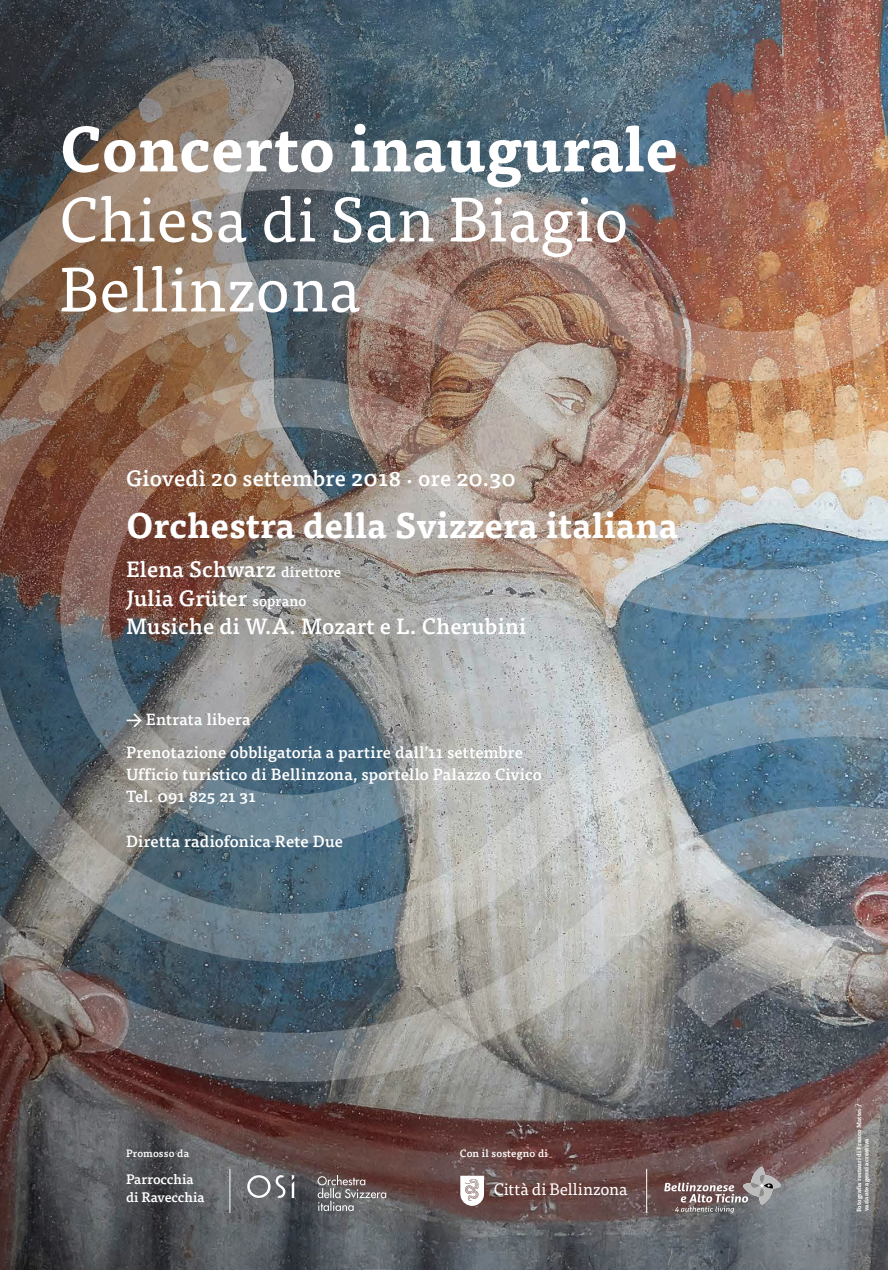
<style>
.page{position:relative;width:888px;height:1270px;background:#fff}
.page>*{position:absolute;margin:0;border:0;box-sizing:border-box;transform-origin:0 0}
.t1{font:62.3px/70px "Tisa OT";letter-spacing:.01em;color:#fff}
.t2{font:700 62.3px "Tisa OT";letter-spacing:.01em;color:#fff}
.t3{font:700 35px "Tisa OT";letter-spacing:.01em;color:#fff}
.t4{font:500 22.05px/29px "Tisa OT";letter-spacing:.01em;color:#fff}
.t5{font:16.52px "Tisa OT";letter-spacing:-.005em;color:#fff}
.t6{font:500 16.1px/32.8px "Tisa OT";letter-spacing:.01em;color:#fff}
.t7{font:500 13.65px/17.8px "Tisa OT";letter-spacing:-.005em;color:#fff}
.t8{font:500 10.5px "Tisa OT";letter-spacing:.015em;color:#fff}
.t9{font:700 5.95px/7.1px "Tisa OT";letter-spacing:.01em;color:#fff}
.s1{font-size:14.35px}
.s2{font-family:"Tisa Sans OT"}
</style>
<div class="page">
<img style="left:0;top:0;width:888px;height:1270px">
<svg style="left:664px;top:1166px;width:117px;height:47px;background:#827272"></svg>
<svg style="left:318px;top:1175px;width:68px;height:36px;background:#7a7171"></svg>
<svg style="left:292px;top:1175px;width:2px;height:23px"></svg>
<svg style="left:247px;top:1175px;width:38px;height:23px"></svg>
<svg style="left:460px;top:1176px;width:24px;height:30px"></svg>
<hr style="left:230px;top:1169px;width:1px;height:44px;background:#fff">
<hr style="left:646px;top:1169px;width:1px;height:44px;background:#fff">
<h1 class="t2" style="left:60px;top:110px;width:620px">Concerto inaugurale</h1>
<h1 class="t1" style="left:60px;top:185px;width:571px">Chiesa di San Biagio<br>Bellinzona</h1>
<h3 class="t4" style="left:126px;top:464px;width:391px">Giovedì 20 settembre 2018 . ore 20.30</h3>
<h2 class="t3" style="left:126px;top:504px;width:554px">Orchestra della Svizzera italiana</h2>
<h3 class="t4" style="left:126px;top:555px;width:402px">Elena Schwarz <span class="s1">direttore<br></span>Julia Grüter <span class="s1">soprano<br></span>Musiche di W.A. Mozart e L. Cherubini</h3>
<p class="t6" style="left:126px;top:703px;width:398px"><span class="s2">→</span> Entrata libera<br>Prenotazione obbligatoria a partire dall’11 settembre</p>
<p class="t6" style="left:126px;top:764px;width:417px;line-height:22.3px">Ufficio turistico di Bellinzona, sportello Palazzo Civico<br>Tel. 091 825 21 31</p>
<p class="t6" style="left:126px;top:825px;width:219px">Diretta radiofonica Rete Due</p>
<p class="t8" style="left:126px;top:1147px;width:65px">Promosso da</p>
<p class="t7" style="left:126px;top:1171px;width:80px">Parrocchia di Ravecchia</p>
<p class="t8" style="left:460px;top:1147px;width:90px">Con il sostegno di</p>
<p class="t5" style="left:494px;top:1179px;width:135px">Città di Bellinzona</p>
<p class="t9" style="left:856px;top:1212px;width:110px;rotate:-90deg">Fotografia restauri di Franco Mattei / variante agenzia creativa</p>
</div>
